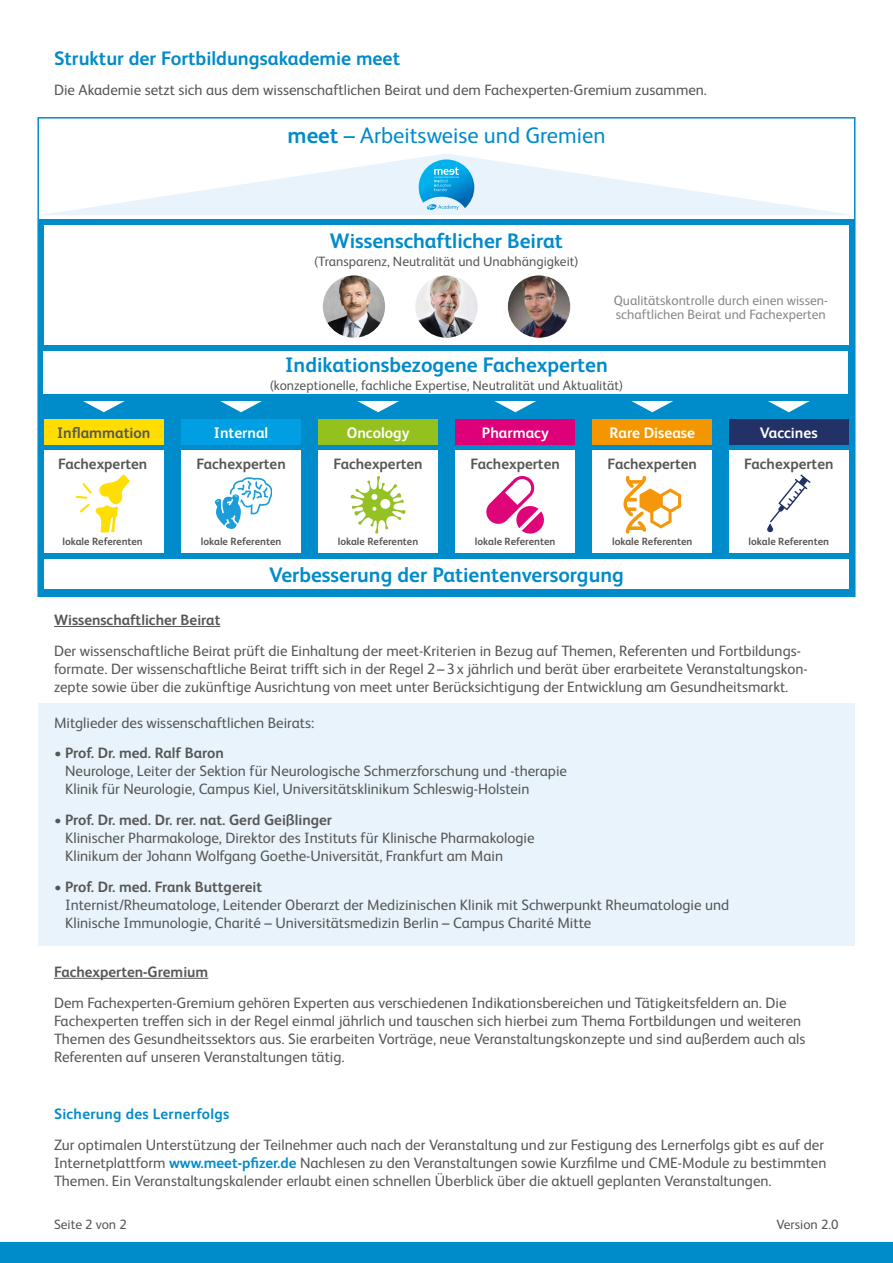
<style>
.page{position:relative;width:893px;height:1263px;background:#fff}
.page>*{position:absolute;margin:0;border:0;box-sizing:border-box;transform-origin:0 0}
.t1{font:22.5px "FS Albert Pro";color:#008bcb}
.t2{font:700 21px "FS Albert Pro";color:#008bcb}
.t3{font:700 19.5px "FS Albert Pro";color:#008bcb}
.t4{font:700 15.3px "FS Albert Pro";color:#fff}
.t5{font:700 15.3px "FS Albert Pro";color:#575756}
.t6{font:15px/18px "FS Albert Pro";color:#575756}
.t7{font:700 15px "FS Albert Pro";color:#575756}
.t8{font:700 15px "FS Albert Pro";letter-spacing:.02em;color:#008bcb}
.t9{font:13.5px "FS Albert Pro";color:#575756}
.t10{font:13.5px/13.5px "FS Albert Pro";color:#878787}
.t11{font:700 10.5px "FS Albert Pro";color:#575756}
.s1{font-weight:700}
.s2{font-weight:700;color:#008bcb}
</style>
<div class="page">
<div style="left:38px;top:704px;width:817px;height:242px;background:#e8f3fb"></div>
<div style="left:0;top:1243px;width:893px;height:20px;background:#008bcb"></div>
<hr style="left:54px;top:626px;width:166px;height:1px;background:#575756">
<hr style="left:54px;top:978px;width:154px;height:1px;background:#575756">
<svg style="left:42px;top:153px;width:809px;height:62px"></svg>
<svg style="left:419px;top:159px;width:55px;height:51px;background:#51b9e6"></svg>
<div style="left:38px;top:219px;width:817px;height:378px;background:#008bcb"></div>
<div style="left:44px;top:559px;width:804px;height:30px;background:#fff"></div>
<div style="left:44px;top:352px;width:804px;height:42px;background:#fff"></div>
<div style="left:44px;top:226px;width:804px;height:119px;background:#fff"></div>
<img style="left:415px;top:275px;width:63px;height:63px;border-radius:31px">
<img style="left:323px;top:275px;width:62px;height:63px;border-radius:31px">
<img style="left:508px;top:275px;width:62px;height:63px;border-radius:31px">
<div style="left:44px;top:419px;width:119px;height:25px;background:#fd0"></div>
<div style="left:182px;top:419px;width:119px;height:25px;background:#009fe3"></div>
<div style="left:319px;top:419px;width:119px;height:25px;background:#95c11f"></div>
<div style="left:456px;top:419px;width:119px;height:25px;background:#dd0078"></div>
<div style="left:593px;top:419px;width:119px;height:25px;background:#f49600"></div>
<div style="left:729px;top:419px;width:119px;height:25px;background:#223166"></div>
<svg style="left:494px;top:401px;width:42px;height:11px"></svg>
<svg style="left:83px;top:401px;width:42px;height:11px"></svg>
<svg style="left:220px;top:401px;width:42px;height:11px"></svg>
<svg style="left:357px;top:401px;width:42px;height:11px"></svg>
<svg style="left:631px;top:401px;width:42px;height:11px"></svg>
<svg style="left:768px;top:401px;width:42px;height:11px"></svg>
<div style="left:44px;top:450px;width:119px;height:102px;background:#fff"></div>
<svg style="left:76px;top:474px;width:54px;height:58px"></svg>
<div style="left:182px;top:450px;width:119px;height:102px;background:#fff"></div>
<svg style="left:214px;top:478px;width:58px;height:51px"></svg>
<div style="left:318px;top:450px;width:120px;height:102px;background:#fff"></div>
<svg style="left:350px;top:476px;width:56px;height:58px"></svg>
<div style="left:456px;top:450px;width:119px;height:102px;background:#fff"></div>
<svg style="left:486px;top:476px;width:58px;height:58px"></svg>
<div style="left:593px;top:450px;width:119px;height:102px;background:#fff"></div>
<svg style="left:623px;top:476px;width:58px;height:58px"></svg>
<div style="left:729px;top:450px;width:119px;height:102px;background:#fff"></div>
<svg style="left:767px;top:474px;width:43px;height:58px"></svg>
<h3 class="t3" style="left:54px;top:44px;width:348px">Struktur der Fortbildungsakademie meet</h3>
<p class="t6" style="left:54px;top:80px;width:654px">Die Akademie setzt sich aus dem wissenschaftlichen Beirat und dem Fachexperten-Gremium zusammen.</p>
<h1 class="t1" style="left:288px;top:119px;width:319px"><span class="s1">meet</span> – Arbeitsweise und Gremien</h1>
<h2 class="t2" style="left:330px;top:226px;width:234px">Wissenschaftlicher Beirat</h2>
<p class="t9" style="left:314px;top:252px;width:267px">(Transparenz, Neutralität und Unabhängigkeit)</p>
<p class="t10" style="left:614px;top:293px;width:216px">Qualitätskontrolle durch einen wissen&shy;schaftlichen Beirat und Fachexperten</p>
<h2 class="t2" style="left:285px;top:350px;width:324px">Indikationsbezogene Fachexperten</h2>
<p class="t9" style="left:269px;top:376px;width:356px">(konzeptionelle, fachliche Expertise, Neutralität und Aktualität)</p>
<p class="t5" style="left:57px;top:421px;width:95px">Inflammation</p>
<p class="t4" style="left:214px;top:421px;width:56px">Internal</p>
<p class="t4" style="left:347px;top:421px;width:64px">Oncology</p>
<p class="t4" style="left:482px;top:421px;width:69px">Pharmacy</p>
<p class="t4" style="left:610px;top:421px;width:87px">Rare Disease</p>
<p class="t4" style="left:760px;top:421px;width:59px">Vaccines</p>
<p class="t7" style="left:58px;top:453px;width:91px">Fachexperten</p>
<p class="t11" style="left:62px;top:534px;width:82px">lokale Referenten</p>
<p class="t7" style="left:196px;top:453px;width:91px">Fachexperten</p>
<p class="t7" style="left:333px;top:453px;width:91px">Fachexperten</p>
<p class="t7" style="left:470px;top:453px;width:91px">Fachexperten</p>
<p class="t7" style="left:608px;top:453px;width:91px">Fachexperten</p>
<p class="t7" style="left:744px;top:453px;width:91px">Fachexperten</p>
<p class="t11" style="left:201px;top:534px;width:82px">lokale Referenten</p>
<p class="t11" style="left:338px;top:534px;width:82px">lokale Referenten</p>
<p class="t11" style="left:475px;top:534px;width:82px">lokale Referenten</p>
<p class="t11" style="left:612px;top:534px;width:82px">lokale Referenten</p>
<p class="t11" style="left:749px;top:534px;width:82px">lokale Referenten</p>
<h2 class="t2" style="left:269px;top:560px;width:356px">Verbesserung der Patientenversorgung</h2>
<p class="t7" style="left:54px;top:609px;width:168px">Wissenschaftlicher Beirat</p>
<p class="t6" style="left:54px;top:640px;width:755px">Der wissenschaftliche Beirat prüft die Einhaltung der meet-Kriterien in Bezug auf Themen, Referenten und Fortbildungs&shy;formate. Der wissenschaftliche Beirat trifft sich in der Regel 2 – 3 x jährlich und berät über erarbeitete Veranstaltungskon&shy;zepte sowie über die zukünftige Ausrichtung von meet unter Berücksichtigung der Entwicklung am Gesundheitsmarkt.</p>
<p class="t6" style="left:54px;top:712px;width:262px">Mitglieder des wissenschaftlichen Beirats:</p>
<p class="t6" style="left:65px;top:743px;width:503px;text-indent:-11px">• <span class="s1">Prof. Dr. med. Ralf Baron<br></span>Neurologe, Leiter der Sektion für Neurologische Schmerzforschung und -therapie<br>Klinik für Neurologie, Campus Kiel, Universitätsklinikum Schleswig-Holstein</p>
<p class="t6" style="left:65px;top:810px;width:471px;text-indent:-11px">• <span class="s1">Prof. Dr. med. Dr. rer. nat. Gerd Geißlinger<br></span>Klinischer Pharmakologe, Direktor des Instituts für Klinische Pharmakologie<br>Klinikum der Johann Wolfgang Goethe-Universität, Frankfurt am Main</p>
<p class="t6" style="left:65px;top:877px;width:666px;text-indent:-11px">• <span class="s1">Prof. Dr. med. Frank Buttgereit<br></span>Internist/Rheumatologe, Leitender Oberarzt der Medizinischen Klinik mit Schwerpunkt Rheumatologie und<br>Klinische Immunologie, Charité – Universitätsmedizin Berlin – Campus Charité Mitte</p>
<p class="t7" style="left:54px;top:961px;width:156px">Fachexperten-Gremium</p>
<p class="t6" style="left:54px;top:992px;width:753px">Dem Fachexperten-Gremium gehören Experten aus verschiedenen Indikationsbereichen und Tätigkeitsfeldern an. Die Fachexperten treffen sich in der Regel einmal jährlich und tauschen sich hierbei zum Thema Fortbildungen und weiteren Themen des Gesundheitssektors aus. Sie erarbeiten Vorträge, neue Veranstaltungskonzepte und sind außerdem auch als Referenten auf unseren Veranstaltungen tätig.</p>
<p class="t8" style="left:54px;top:1103px;width:177px">Sicherung des Lernerfolgs</p>
<p class="t6" style="left:54px;top:1134px;width:774px">Zur optimalen Unterstützung der Teilnehmer auch nach der Veranstaltung und zur Festigung des Lernerfolgs gibt es auf der<br>Internetplattform <span class="s2">www.meet-pfizer.de</span> Nachlesen zu den Veranstaltungen sowie Kurzfilme und CME-Module zu bestimmten<br>Themen. Ein Veranstaltungskalender erlaubt einen schnellen Überblick über die aktuell geplanten Veranstaltungen.</p>
<p class="t9" style="left:54px;top:1214px;width:74px">Seite 2 von 2</p>
<p class="t9" style="left:776px;top:1214px;width:64px">Version 2.0</p>
</div>
